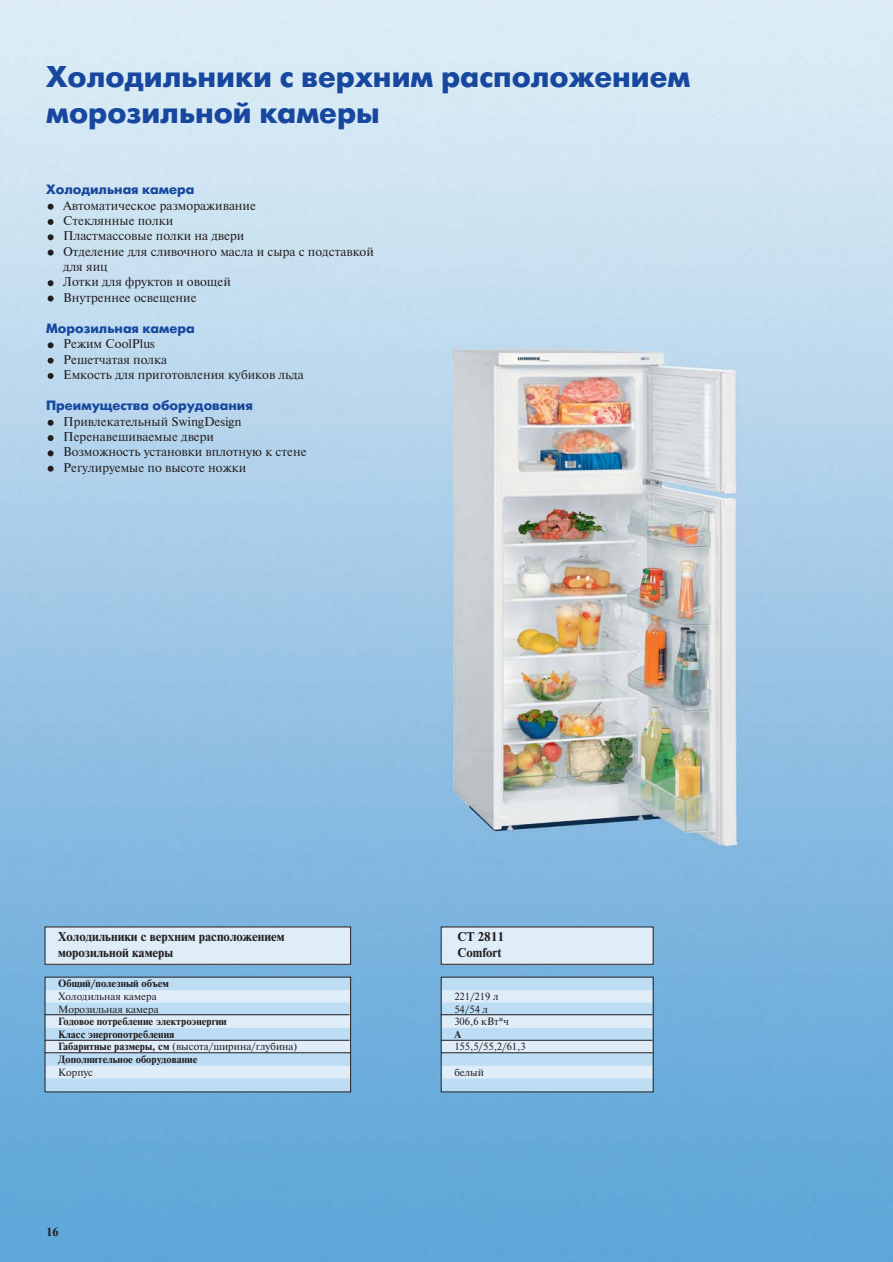
<style>
.page{position:relative;width:893px;height:1262px;background:#fff}
.page>*{position:absolute;margin:0;border:0;box-sizing:border-box;transform-origin:0 0}
.t1{font:30px/36px "Futuris XC";color:#17479e}
.t2{font:13.5px "Futuris XC";color:#17479e}
.t3{font:12.75px/15.3px "Newton C";color:#231f20}
.t4{font:700 12.75px/15.3px "Newton C";color:#231f20}
.t5{font:700 12px "Newton C";color:#231f20}
.t6{font:700 10.5px/12.6px "Newton C";color:#231f20}
.t7{font:10.5px/12.6px "Newton C";color:#231f20}
.s1{font-weight:400}
</style>
<div class="page">
<img style="left:0;top:0;width:892px;height:1261px">
<svg style="left:48px;top:466px;width:6px;height:5px"></svg>
<svg style="left:48px;top:450px;width:6px;height:6px"></svg>
<svg style="left:48px;top:435px;width:6px;height:6px"></svg>
<svg style="left:48px;top:420px;width:6px;height:6px"></svg>
<svg style="left:48px;top:373px;width:6px;height:6px"></svg>
<svg style="left:48px;top:358px;width:6px;height:5px"></svg>
<svg style="left:48px;top:342px;width:6px;height:6px"></svg>
<svg style="left:48px;top:295px;width:6px;height:6px"></svg>
<svg style="left:48px;top:280px;width:6px;height:6px"></svg>
<svg style="left:48px;top:250px;width:6px;height:5px"></svg>
<svg style="left:48px;top:234px;width:6px;height:6px"></svg>
<svg style="left:48px;top:219px;width:6px;height:6px"></svg>
<svg style="left:48px;top:204px;width:6px;height:6px"></svg>
<div style="left:45px;top:977px;width:305px;height:114px;background:#bdddf5"></div>
<div style="left:45px;top:990px;width:305px;height:12px;background:#dfedf9"></div>
<div style="left:45px;top:1015px;width:305px;height:13px;background:#dfedf9"></div>
<div style="left:45px;top:1040px;width:305px;height:13px;background:#dfedf9"></div>
<div style="left:45px;top:1065px;width:305px;height:13px;background:#dfedf9"></div>
<div style="left:45px;top:927px;width:305px;height:37px;background:#dfedf9"></div>
<hr style="left:45px;top:1014px;width:304px;height:1px;background:#231f20">
<hr style="left:45px;top:1052px;width:305px;height:1px;background:#231f20">
<hr style="left:45px;top:1040px;width:304px;height:1px;background:#231f20">
<div style="left:441px;top:977px;width:212px;height:114px;background:#bdddf5"></div>
<div style="left:441px;top:990px;width:211px;height:12px;background:#dfedf9"></div>
<div style="left:441px;top:1015px;width:211px;height:13px;background:#dfedf9"></div>
<div style="left:441px;top:1040px;width:211px;height:13px;background:#dfedf9"></div>
<div style="left:441px;top:1065px;width:211px;height:13px;background:#dfedf9"></div>
<div style="left:441px;top:927px;width:212px;height:37px;background:#dfedf9"></div>
<hr style="left:441px;top:1014px;width:211px;height:1px;background:#231f20">
<hr style="left:441px;top:1052px;width:211px;height:1px;background:#231f20">
<hr style="left:441px;top:1040px;width:211px;height:1px;background:#231f20">
<h1 class="t1" style="left:46px;top:62px;width:645px">Холодильники с верхним расположением морозильной камеры</h1>
<p class="t2" style="left:46px;top:185px;width:150px">Холодильная камера</p>
<p class="t3" style="left:63px;top:199px;width:312px">Автоматическое размораживание<br>Стеклянные полки<br>Пластмассовые полки на двери<br>Отделение для сливочного масла и сыра с подставкой для яиц<br>Лотки для фруктов и овощей<br>Внутреннее освещение</p>
<p class="t2" style="left:46px;top:323px;width:150px">Морозильная камера</p>
<p class="t3" style="left:63px;top:338px;width:242px">Режим CoolPlus<br>Решетчатая полка<br>Емкость для приготовления кубиков льда</p>
<p class="t2" style="left:46px;top:401px;width:208px">Преимущества оборудования</p>
<p class="t3" style="left:63px;top:415px;width:245px">Привлекательный SwingDesign<br>Перенавешиваемые двери<br>Возможность установки вплотную к стене<br>Регулируемые по высоте ножки</p>
<p class="t4" style="left:58px;top:930px;width:228px">Холодильники с верхним расположением морозильной камеры</p>
<p class="t6" style="left:58px;top:978px;width:112px">Общий/полезный объем</p>
<p class="t7" style="left:58px;top:991px;width:102px">Холодильная камера<br>Морозильная камера</p>
<p class="t6" style="left:58px;top:1016px;width:240px">Годовое потребление электроэнергии<br>Класс энергопотребления<br>Габаритные размеры, см <span class="s1">(высота/ширина/глубина)<br></span>Дополнительное оборудование</p>
<p class="t7" style="left:58px;top:1066px;width:36px">Корпус</p>
<p class="t5" style="left:46px;top:1227px;width:14px">16</p>
<p class="t4" style="left:457px;top:930px;width:48px">CT 2811<br>Comfort</p>
<p class="t7" style="left:454px;top:991px;width:56px">221/219 л<br>54/54 л<br>306,6 кВт*ч</p>
<p class="t6" style="left:454px;top:1028px;width:8px">A</p>
<p class="t7" style="left:454px;top:1041px;width:73px">155,5/55,2/61,3</p>
<p class="t7" style="left:454px;top:1066px;width:31px">белый</p>
</div>
